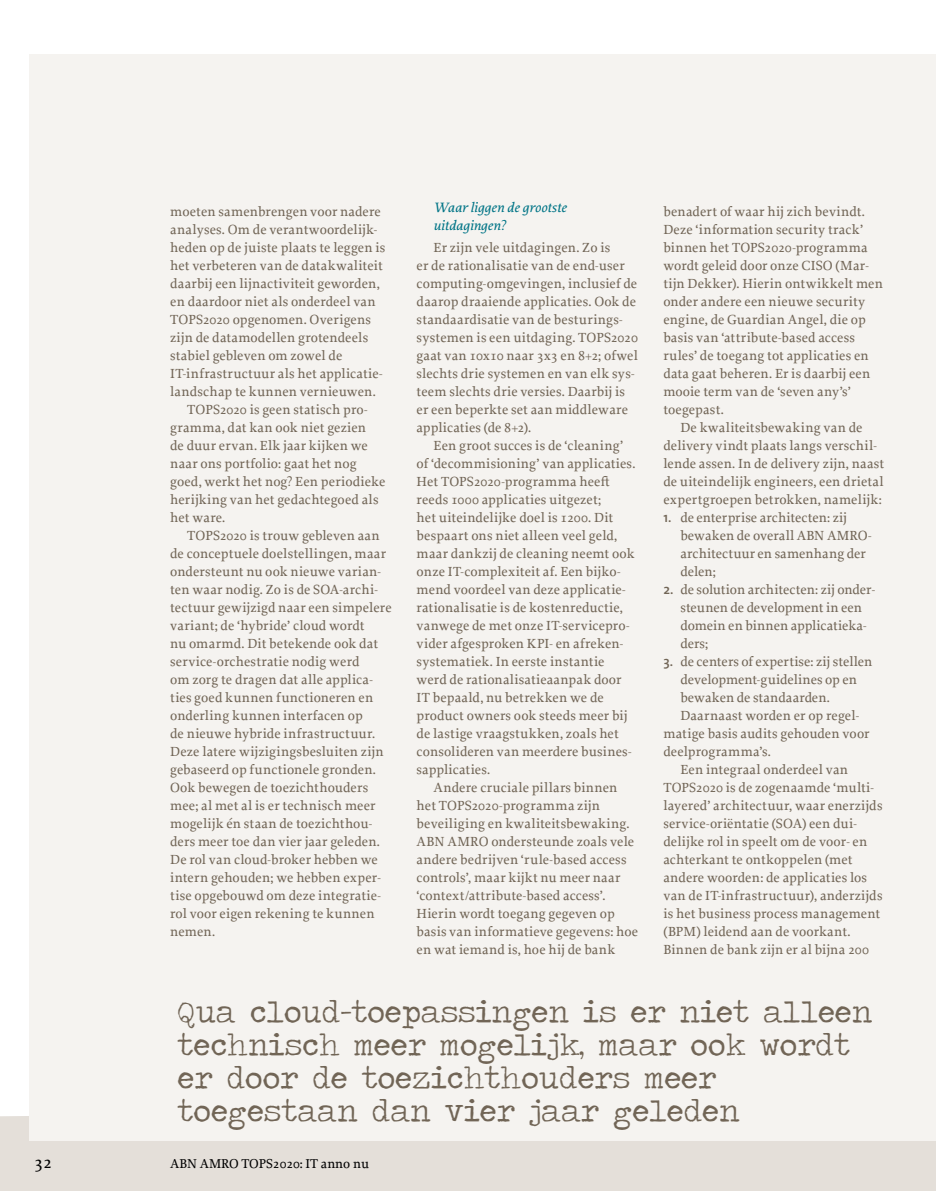
<style>
.page{position:relative;width:936px;height:1191px;background:#fff}
.page>*{position:absolute;margin:0;border:0;box-sizing:border-box;transform-origin:0 0}
.t1{font:31.5px/33px "Traveling Typewriter";color:#716556}
.t2{font:500 18px "Proforma";color:#000}
.t3{font:italic 500 14.25px/18px "Proforma";color:#007486}
.t4{font:500 13.8px/18px "Proforma";letter-spacing:.01em;color:#716556}
.t5{font:500 13.8px "Proforma";letter-spacing:-.01em;color:#716556}
.t6{font:500 13.5px "Proforma";color:#000}
.s1{font-family:"The Sans";font-weight:600}
</style>
<div class="page">
<div style="left:0;top:1116px;width:935px;height:75px;background:#e4dfd9"></div>
<div style="left:30px;top:54px;width:905px;height:1086px;background:#f5f3f0"></div>
<hr style="left:935px;top:54px;width:1px;height:1086px;background:#f5f3f0">
<p class="t4" style="left:170px;top:202px;width:212px">moeten samenbrengen voor nadere</p>
<p class="t4" style="left:170px;top:220px;width:208px">analyses. Om de verantwoordelijk-</p>
<p class="t4" style="left:170px;top:238px;width:217px">heden op de juiste plaats te leggen is</p>
<p class="t4" style="left:170px;top:256px;width:214px">het verbeteren van de datakwaliteit</p>
<p class="t4" style="left:170px;top:274px;width:211px">daarbij een lijnactiviteit geworden,</p>
<p class="t4" style="left:170px;top:292px;width:207px">en daardoor niet als onderdeel van</p>
<p class="t4" style="left:170px;top:310px;width:202px">TOPS2020 opgenomen. Overigens</p>
<p class="t4" style="left:170px;top:328px;width:199px">zijn de datamodellen grotendeels</p>
<p class="t4" style="left:170px;top:346px;width:174px">stabiel gebleven om zowel de</p>
<p class="t4" style="left:170px;top:364px;width:214px">IT-infrastructuur als het applicatie-</p>
<p class="t4" style="left:170px;top:382px;width:207px">landschap te kunnen vernieuwen.</p>
<p class="t4" style="left:187px;top:400px;width:182px">TOPS2020 is geen statisch pro-</p>
<p class="t4" style="left:170px;top:418px;width:197px">gramma, dat kan ook niet gezien</p>
<p class="t4" style="left:170px;top:436px;width:199px">de duur ervan. Elk jaar kijken we</p>
<p class="t4" style="left:170px;top:454px;width:188px">naar ons portfolio: gaat het nog</p>
<p class="t4" style="left:170px;top:472px;width:217px">goed, werkt het nog? Een periodieke</p>
<p class="t4" style="left:170px;top:490px;width:210px">herijking van het gedachtegoed als</p>
<p class="t4" style="left:170px;top:508px;width:57px">het ware.</p>
<p class="t4" style="left:187px;top:526px;width:194px">TOPS2020 is trouw gebleven aan</p>
<p class="t4" style="left:170px;top:544px;width:217px">de conceptuele doelstellingen, maar</p>
<p class="t4" style="left:170px;top:562px;width:212px">ondersteunt nu ook nieuwe varian-</p>
<p class="t4" style="left:170px;top:580px;width:209px">ten waar nodig. Zo is de SOA-archi-</p>
<p class="t4" style="left:170px;top:598px;width:223px">tectuur gewijzigd naar een simpelere</p>
<p class="t4" style="left:170px;top:616px;width:196px">variant; de ‘hybride’ cloud wordt</p>
<p class="t4" style="left:170px;top:634px;width:209px">nu omarmd. Dit betekende ook dat</p>
<p class="t4" style="left:170px;top:652px;width:191px">service-orchestratie nodig werd</p>
<p class="t4" style="left:170px;top:670px;width:204px">om zorg te dragen dat alle applica-</p>
<p class="t4" style="left:170px;top:688px;width:205px">ties goed kunnen functioneren en</p>
<p class="t4" style="left:170px;top:706px;width:194px">onderling kunnen interfacen op</p>
<p class="t4" style="left:170px;top:724px;width:206px">de nieuwe hybride infrastructuur.</p>
<p class="t4" style="left:170px;top:742px;width:215px">Deze latere wijzigingsbesluiten zijn</p>
<p class="t4" style="left:170px;top:760px;width:207px">gebaseerd op functionele gronden.</p>
<p class="t4" style="left:170px;top:778px;width:199px">Ook bewegen de toezichthouders</p>
<p class="t4" style="left:170px;top:796px;width:207px">mee; al met al is er technisch meer</p>
<p class="t4" style="left:170px;top:814px;width:203px">mogelijk én staan de toezichthou-</p>
<p class="t4" style="left:170px;top:832px;width:211px">ders meer toe dan vier jaar geleden.</p>
<p class="t4" style="left:170px;top:850px;width:209px">De rol van cloud-broker hebben we</p>
<p class="t4" style="left:170px;top:868px;width:212px">intern gehouden; we hebben exper-</p>
<p class="t4" style="left:170px;top:886px;width:211px">tise opgebouwd om deze integratie-</p>
<p class="t4" style="left:170px;top:904px;width:206px">rol voor eigen rekening te kunnen</p>
<p class="t4" style="left:170px;top:922px;width:47px">nemen.</p>
<p class="t3" style="left:433px;top:197px;width:134px">Waar liggen de grootste uitdagingen?</p>
<p class="t4" style="left:416px;top:238px;width:223px;text-indent:17px">Er zijn vele uitdagingen. Zo is<br>er de rationalisatie van de end-user computing-omgevingen, inclusief de daarop draaiende applicaties. Ook de standaardisatie van de besturings&shy;systemen is een uitdaging. TOPS2020 gaat van 10x10 naar 3x3 en 8+2; ofwel slechts drie systemen en van elk sys&shy;teem slechts drie versies. Daarbij is er een beperkte set aan middleware applicaties (de 8+2).</p>
<p class="t4" style="left:416px;top:436px;width:220px;text-indent:17px">Een groot succes is de ‘cleaning’ of ‘decommisioning’ van applicaties.<br>Het TOPS2020-programma heeft reeds 1000 applicaties uitgezet;<br>het uiteindelijke doel is 1200. Dit bespaart ons niet alleen veel geld, maar dankzij de cleaning neemt ook onze IT-complexiteit af. Een bijko&shy;mend voordeel van deze applicatie&shy;rationalisatie is de kostenreductie, vanwege de met onze IT-servicepro&shy;vider afgesproken KPI- en afreken-- systematiek. In eerste instantie werd de rationalisatieaanpak door IT bepaald, nu betrekken we de product owners ook steeds meer bij de lastige vraagstukken, zoals het consolideren van meerdere busines&shy;sapplicaties.</p>
<p class="t4" style="left:416px;top:778px;width:223px;text-indent:17px">Andere cruciale pillars binnen het TOPS2020-programma zijn beveiliging en kwaliteitsbewaking.<br>ABN AMRO ondersteunde zoals vele andere bedrijven ‘rule-based access controls’, maar kijkt nu meer naar ‘context/attribute-based access’.<br>Hierin wordt toegang gegeven op basis van informatieve gegevens: hoe en wat iemand is, hoe hij de bank</p>
<p class="t4" style="left:663px;top:202px;width:221px">benadert of waar hij zich bevindt.<br>Deze ‘information security track’ binnen het TOPS2020-programma wordt geleid door onze CISO (Mar&shy;tijn Dekker). Hierin ontwikkelt men onder andere een nieuwe security engine, de Guardian Angel, die op basis van ‘attribute-based access rules’ de toegang tot applicaties en data gaat beheren. Er is daarbij een mooie term van de ‘seven any’s’ toegepast.</p>
<p class="t4" style="left:663px;top:418px;width:222px;text-align:center">De kwaliteitsbewaking van de delivery vindt plaats langs verschil&shy;lende assen. In de delivery zijn, naast de uiteindelijk engineers, een drietal expertgroepen betrokken, namelijk:</p>
<p class="t4" style="left:680px;top:508px;width:193px;text-indent:-17px"><span class="s1">1.</span> de enterprise architecten: zij bewaken de overall ABN AMRO&shy;architectuur en samenhang der delen;</p>
<p class="t4" style="left:680px;top:580px;width:196px;text-indent:-17px"><span class="s1">2.</span> de solution architecten: zij onder&shy;steunen de development in een domein en binnen applicatieka&shy;ders;</p>
<p class="t4" style="left:663px;top:652px;width:210px"><span class="s1">3.</span> de centers of expertise: zij stellen</p>
<p class="t5" style="left:680px;top:671px;width:178px">development-guidelines op en</p>
<p class="t4" style="left:680px;top:688px;width:151px">bewaken de standaarden.</p>
<p class="t4" style="left:680px;top:706px;width:180px">Daarnaast worden er op regel-</p>
<p class="t4" style="left:663px;top:724px;width:208px">matige basis audits gehouden voor</p>
<p class="t4" style="left:663px;top:742px;width:109px">deelprogramma’s.</p>
<p class="t4" style="left:680px;top:760px;width:169px">Een integraal onderdeel van</p>
<p class="t4" style="left:663px;top:778px;width:212px">TOPS2020 is de zogenaamde ‘multi-</p>
<p class="t4" style="left:663px;top:796px;width:221px">layered’ architectuur, waar enerzijds</p>
<p class="t4" style="left:663px;top:814px;width:195px">service-oriëntatie (SOA) een dui-</p>
<p class="t4" style="left:663px;top:832px;width:205px">delijke rol in speelt om de voor- en</p>
<p class="t4" style="left:663px;top:850px;width:191px">achterkant te ontkoppelen (met</p>
<p class="t4" style="left:663px;top:868px;width:205px">andere woorden: de applicaties los</p>
<p class="t4" style="left:663px;top:886px;width:221px">van de IT-infrastructuur), anderzijds</p>
<p class="t4" style="left:663px;top:904px;width:218px">is het business process management</p>
<p class="t4" style="left:663px;top:922px;width:188px">(BPM) leidend aan de voorkant.</p>
<p class="t4" style="left:663px;top:940px;width:207px">Binnen de bank zijn er al bijna 200</p>
<h1 class="t1" style="left:178px;top:994px;width:696px">Qua cloud-toepassingen is er niet alleen technisch meer mogelijk, maar ook wordt er door de toezichthouders meer toegestaan dan vier jaar geleden</h1>
<h2 class="t2" style="left:34px;top:1151px;width:19px">32</h2>
<p class="t6" style="left:170px;top:1155px;width:200px">ABN AMRO TOPS2020: IT anno nu</p>
</div>
